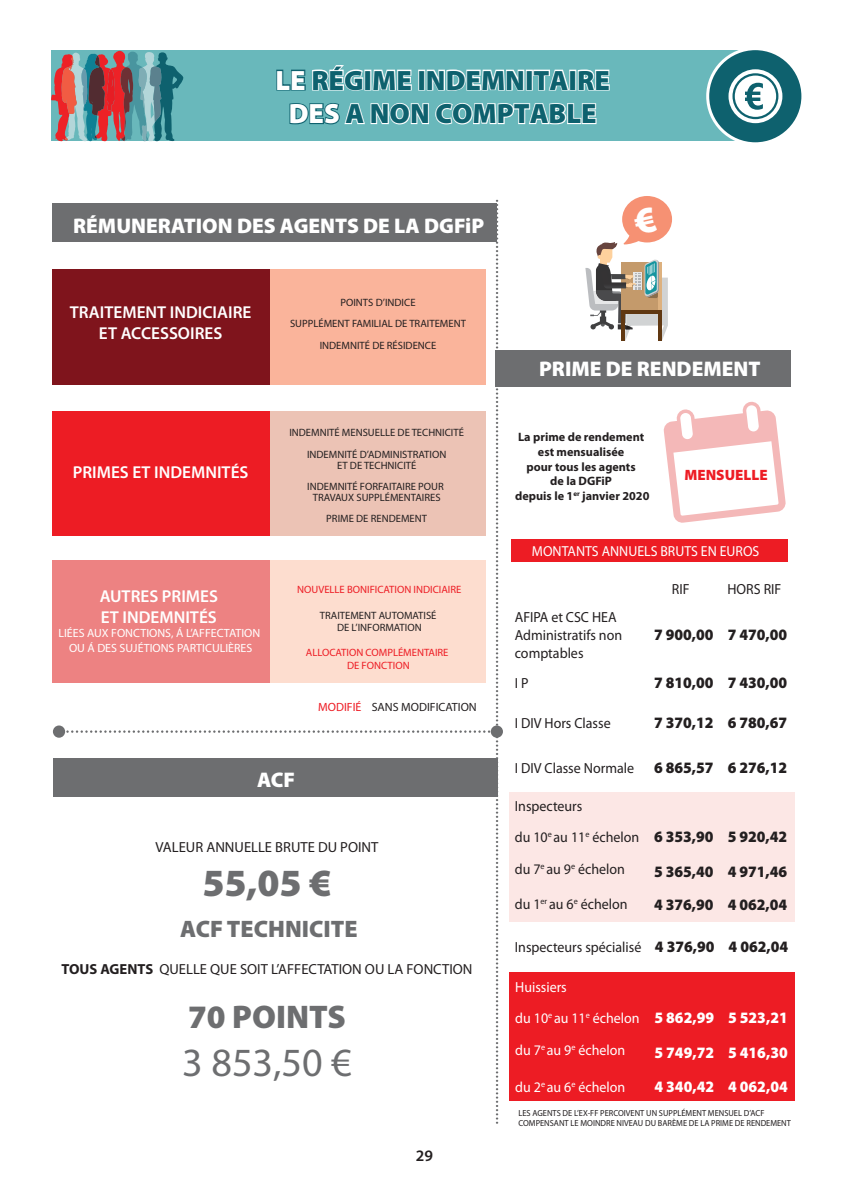
<style>
.page{position:relative;width:851px;height:1191px;background:#fff}
.page>*{position:absolute;margin:0;border:0;box-sizing:border-box;transform-origin:0 0}
.t1{font:40.2px "Myriad Pro";color:#6d6e70}
.t2{font:900 38.6px "Myriad Pro";color:#6d6e70}
.t3{font:900 32.8px "Myriad Pro";color:#6d6e70}
.t4{font:900 28px/33.6px "Myriad Pro";color:#fff;text-align:center}
.t5{font:900 23.8px "Myriad Pro";color:#6d6e70}
.t6{font:900 21.2px "Myriad Pro";color:#fff}
.t7{font:600 17.2px/20.8px "Myriad Pro";color:#fff;text-align:center}
.t8{font:900 16px "Myriad Pro";color:#231f20;scale:.95 1}
.t9{font:900 16px "Myriad Pro";color:#fff;scale:.95 1}
.t10{font:600 16px "Myriad Pro";color:#231f20}
.t11{font:900 15px "Myriad Pro";color:#ed1c24}
.t12{font:14.6px/17.6px "Myriad Pro";color:#231f20;scale:.95 1}
.t13{font:14.6px "Myriad Pro";color:#fff;scale:.95 1}
.t14{font:14.6px "Myriad Pro";color:#231f20}
.t15{font:700 12.2px/14.6px "Myriad Pro";color:#231f20;text-align:center}
.t16{font:12px/14.4px "Myriad Pro";color:#fff;text-align:center}
.t17{font:12px "Myriad Pro";color:#231f20}
.t18{font:10.6px/22.4px "Myriad Pro";color:#231f20;text-align:center}
.t19{font:10.6px/12.8px "Myriad Pro";color:#ed1c24;text-align:center}
.t20{font:8.8px/10.6px "Myriad Pro";color:#231f20;scale:.95 1}
.s1{color:#0e616e}
.s2{color:#ed1c24}
.s3{font-weight:700}
.s4{font-weight:900;font-size:16px}
</style>
<div class="page">
<div style="left:51px;top:51px;width:703px;height:90px;background:#69b8bb"></div>
<div style="left:707px;top:49px;width:95px;height:95px;background:#0e616e;border-radius:50%"></div>
<div style="left:706px;top:47px;width:98px;height:98px;border:3px solid #fff;border-radius:50%"></div>
<svg style="left:728px;top:69px;width:54px;height:54px"></svg>
<div style="left:53px;top:203px;width:444px;height:39px;background:#6d6e70"></div>
<div style="left:54px;top:757px;width:443px;height:39px;background:#6d6e70"></div>
<div style="left:495px;top:350px;width:296px;height:37px;background:#6d6e70"></div>
<div style="left:509px;top:972px;width:285px;height:128px;background:#ed1c24"></div>
<div style="left:509px;top:792px;width:285px;height:129px;background:#fce7e5"></div>
<div style="left:511px;top:540px;width:276px;height:22px;background:#ed1c24"></div>
<svg style="left:66px;top:730px;width:424px;height:3px"></svg>
<div style="left:53px;top:725px;width:12px;height:12px;background:#6d6e70;border-radius:50%"></div>
<div style="left:490px;top:725px;width:13px;height:12px;background:#6d6e70;border-radius:50%"></div>
<svg style="left:496px;top:200px;width:2px;height:923px"></svg>
<svg style="left:663px;top:401px;width:123px;height:122px"></svg>
<div style="left:270px;top:411px;width:216px;height:124px;background:#ecc3b5"></div>
<div style="left:270px;top:560px;width:216px;height:122px;background:#fdddcf"></div>
<div style="left:270px;top:269px;width:216px;height:116px;background:#fab49b"></div>
<div style="left:53px;top:269px;width:217px;height:116px;background:#7f141c"></div>
<div style="left:53px;top:411px;width:217px;height:124px;background:#ed1c24"></div>
<div style="left:53px;top:560px;width:217px;height:122px;background:#ed8282"></div>
<svg style="left:51px;top:51px;width:133px;height:90px"></svg>
<svg style="left:585px;top:196px;width:87px;height:145px"></svg>
<h3 class="t4" style="left:275px;top:66px;width:336px"><span class="s1">L</span>E RÉGIME INDEMNITAIRE<br><span class="s1">D</span>ES A NON COMPTABLE</h3>
<h3 class="t6" style="left:73px;top:217px;width:412px">RÉMUNERATION DES AGENTS DE LA DGFiP</h3>
<h3 class="t7" style="left:70px;top:301px;width:183px">TRAITEMENT INDICIAIRE<br>ET ACCESSOIRES</h3>
<p class="t18" style="left:340px;top:292px;width:77px">POINTS D’INDICE</p>
<p class="t18" style="left:290px;top:313px;width:177px">SUPPLÉMENT FAMILIAL DE TRAITEMENT<br>INDEMNITÉ DE RÉSIDENCE</p>
<h3 class="t7" style="left:73px;top:462px;width:177px">PRIMES ET INDEMNITÉS</h3>
<h3 class="t7" style="left:100px;top:586px;width:120px;text-align:left">AUTRES PRIMES<br>ET INDEMNITÉS</h3>
<p class="t16" style="left:58px;top:627px;width:203px">LIÉES AUX FONCTIONS, Á L’AFFECTATION<br>OU Á DES SUJÉTIONS PARTICULIÈRES</p>
<p class="t18" style="left:289px;top:422px;width:176px">INDEMNITÉ MENSUELLE DE TECHNICITÉ<br>INDEMNITÉ D’ADMINISTRATION</p>
<p class="t18" style="left:307px;top:456px;width:138px;line-height:21.4px">ET DE TECHNICITÉ<br>INDEMNITÉ FORFAITAIRE POUR</p>
<p class="t18" style="left:313px;top:487px;width:129px">TRAVAUX SUPPLÉMENTAIRES</p>
<p class="t18" style="left:326px;top:508px;width:102px">PRIME DE RENDEMENT</p>
<p class="t19" style="left:297px;top:583px;width:166px">NOUVELLE BONIFICATION INDICIAIRE</p>
<p class="t18" style="left:320px;top:610px;width:118px;line-height:12px">TRAITEMENT AUTOMATISÉ<br>DE L’INFORMATION</p>
<p class="t19" style="left:306px;top:647px;width:144px">ALLOCATION COMPLÉMENTAIRE<br>DE FONCTION</p>
<p class="t17" style="left:318px;top:702px;width:160px"><span class="s2">MODIFIÉ</span> SANS MODIFICATION</p>
<h3 class="t6" style="left:257px;top:772px;width:40px">ACF</h3>
<h3 class="t14" style="left:156px;top:842px;width:224px">VALEUR ANNUELLE BRUTE DU POINT</h3>
<h2 class="t2" style="left:202px;top:868px;width:131px">55,05 €</h2>
<h3 class="t5" style="left:180px;top:919px;width:179px">ACF TECHNICITE</h3>
<h3 class="t14" style="left:62px;top:963px;width:412px"><span class="s3">TOUS AGENTS</span> QUELLE QUE SOIT L’AFFECTATION OU LA FONCTION</h3>
<h3 class="t3" style="left:188px;top:1004px;width:159px">70 POINTS</h3>
<h1 class="t1" style="left:182px;top:1047px;width:171px">3 853,50 €</h1>
<h3 class="t10" style="left:415px;top:1149px;width:19px">29</h3>
<h3 class="t6" style="left:539px;top:361px;width:223px">PRIME DE RENDEMENT</h3>
<p class="t15" style="left:515px;top:431px;width:136px">La prime de rendement est mensualisée<br>pour tous les agents<br>de la DGFiP<br>depuis le 1<sup>er</sup> janvier 2020</p>
<h3 class="t11" style="left:684px;top:469px;width:85px">MENSUELLE</h3>
<h3 class="t13" style="left:532px;top:545px;width:241px">MONTANTS ANNUELS BRUTS EN EUROS</h3>
<h3 class="t12" style="left:671px;top:581px;width:20px">RIF</h3>
<h3 class="t12" style="left:727px;top:581px;width:58px">HORS RIF</h3>
<h3 class="t12" style="left:514px;top:610px;width:114px">AFIPA et CSC HEA<br>Administratifs non comptables</h3>
<h3 class="t8" style="left:654px;top:629px;width:64px">7 900,00</h3>
<h3 class="t8" style="left:727px;top:629px;width:64px">7 470,00</h3>
<h3 class="t12" style="left:514px;top:676px;width:16px">I P</h3>
<h3 class="t8" style="left:654px;top:677px;width:142px">7 810,00 7 430,00</h3>
<h3 class="t12" style="left:514px;top:716px;width:102px">I DIV Hors Classe</h3>
<h3 class="t8" style="left:654px;top:717px;width:142px">7 370,12 6 780,67</h3>
<h3 class="t12" style="left:514px;top:761px;width:127px">I DIV Classe Normale</h3>
<h3 class="t8" style="left:654px;top:762px;width:142px">6 865,57 6 276,12</h3>
<h3 class="t12" style="left:514px;top:798px;width:73px">Inspecteurs</h3>
<h3 class="t12" style="left:514px;top:830px;width:132px">du 10<sup>e</sup> au 11<sup>e</sup> échelon</h3>
<h3 class="t8" style="left:654px;top:830px;width:142px">6 353,90 5 920,42</h3>
<h3 class="t12" style="left:514px;top:862px;width:117px">du 7<sup>e</sup> au 9<sup>e</sup> échelon</h3>
<h3 class="t8" style="left:654px;top:865px;width:142px">5 365,40 4 971,46</h3>
<h3 class="t12" style="left:514px;top:897px;width:120px">du 1<sup>er</sup> au 6<sup>e</sup> échelon</h3>
<h3 class="t8" style="left:654px;top:898px;width:142px">4 376,90 4 062,04</h3>
<h3 class="t12" style="left:514px;top:939px;width:289px">Inspecteurs spécialisé <span class="s4">4 376,90 4 062,04</span></h3>
<h3 class="t13" style="left:515px;top:981px;width:56px">Huissiers</h3>
<h3 class="t13" style="left:515px;top:1012px;width:132px">du 10<sup>e</sup> au 11<sup>e</sup> échelon</h3>
<h3 class="t9" style="left:654px;top:1011px;width:142px">5 862,99 5 523,21</h3>
<h3 class="t13" style="left:515px;top:1045px;width:117px">du 7<sup>e</sup> au 9<sup>e</sup> échelon</h3>
<h3 class="t9" style="left:654px;top:1046px;width:142px">5 749,72 5 416,30</h3>
<h3 class="t13" style="left:515px;top:1081px;width:117px">du 2<sup>e</sup> au 6<sup>e</sup> échelon</h3>
<h3 class="t9" style="left:654px;top:1080px;width:142px">4 340,42 4 062,04</h3>
<p class="t20" style="left:518px;top:1108px;width:288px">LES AGENTS DE L’EX-FF PERCOIVENT UN SUPPLÉMENT MENSUEL D’ACF<br>COMPENSANT LE MOINDRE NIVEAU DU BARÈME DE LA PRIME DE RENDEMENT</p>
</div>
